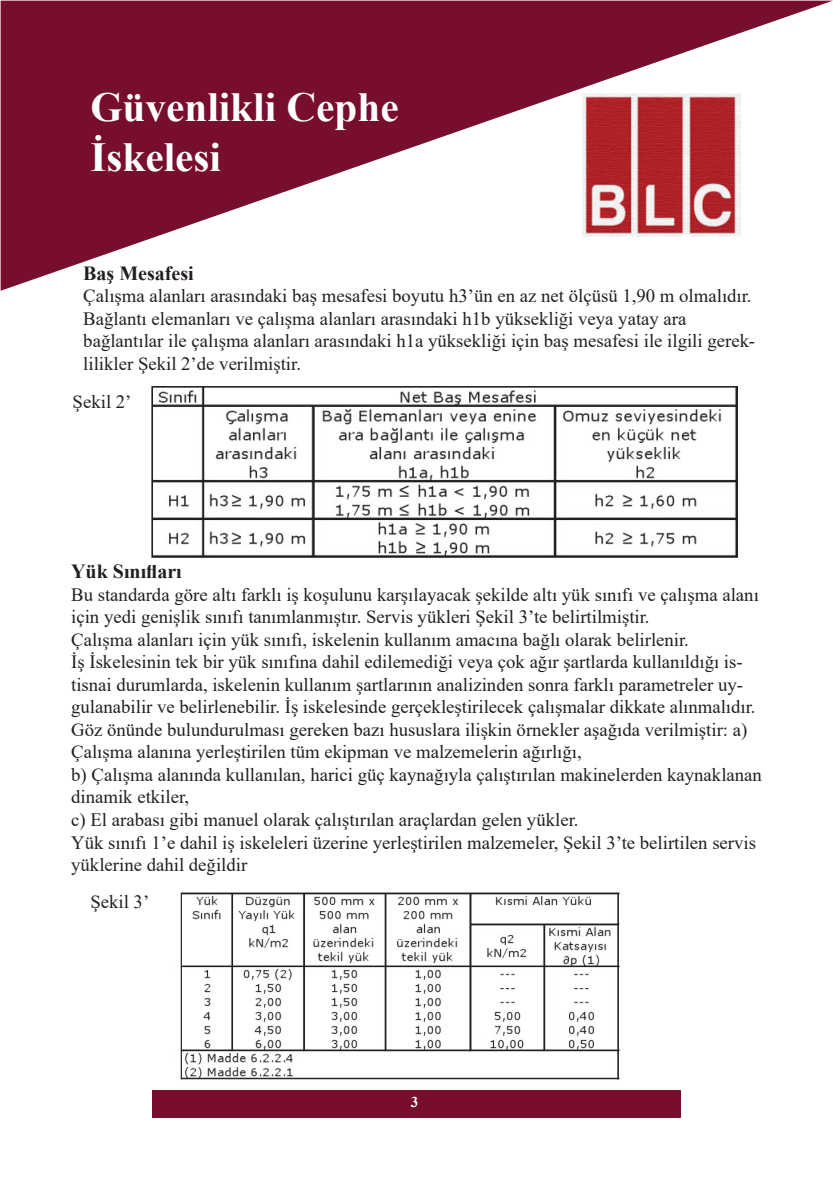
<style>
.page{position:relative;width:833px;height:1188px;background:#fff}
.page>*{position:absolute;margin:0;border:0;box-sizing:border-box;transform-origin:0 0}
.t1{font:700 41.25px "Times New Roman";color:#fff}
.t2{font:700 20px "Times New Roman";color:#231f20}
.t3{font:18.75px/22.5px "Times New Roman";color:#231f20}
.t4{font:700 15px "Times New Roman";color:#fff}
</style>
<div class="page">
<img style="left:151px;top:386px;width:587px;height:172px">
<svg style="left:1px;top:1px;width:831px;height:290px;fill:#770e2d"></svg>
<img style="left:180px;top:892px;width:440px;height:188px">
<div style="left:152px;top:1089px;width:529px;height:27px;background:#770e2d"></div>
<img style="left:583px;top:93px;width:158px;height:143px">
<p class="t1" style="left:90px;top:78px;width:310px">Güvenlikli Cephe</p>
<p class="t1" style="left:90px;top:127px;width:132px">İskelesi</p>
<p class="t2" style="left:83px;top:258px;width:112px">Baş Mesafesi</p>
<p class="t3" style="left:83px;top:284px;width:673px">Çalışma alanları arasındaki baş mesafesi boyutu h3’ün en az net ölçüsü 1,90 m olmalıdır.<br>Bağlantı elemanları ve çalışma alanları arasındaki h1b yüksekliği veya yatay ara bağlantılar ile çalışma alanları arasındaki h1a yüksekliği için baş mesafesi ile ilgili gerek&shy;lilikler Şekil 2’de verilmiştir.</p>
<p class="t3" style="left:73px;top:390px;width:60px">Şekil 2’</p>
<p class="t2" style="left:71px;top:557px;width:112px">Yük Sınıfları</p>
<p class="t3" style="left:71px;top:582px;width:692px">Bu standarda göre altı farklı iş koşulunu karşılayacak şekilde altı yük sınıfı ve çalışma alanı için yedi genişlik sınıfı tanımlanmıştır. Servis yükleri Şekil 3’te belirtilmiştir.<br>Çalışma alanları için yük sınıfı, iskelenin kullanım amacına bağlı olarak belirlenir.<br>İş İskelesinin tek bir yük sınıfına dahil edilemediği veya çok ağır şartlarda kullanıldığı is&shy;tisnai durumlarda, iskelenin kullanım şartlarının analizinden sonra farklı parametreler uy&shy;gulanabilir ve belirlenebilir. İş iskelesinde gerçekleştirilecek çalışmalar dikkate alınmalıdır.<br>Göz önünde bulundurulması gereken bazı hususlara ilişkin örnekler aşağıda verilmiştir: a)<br>Çalışma alanına yerleştirilen tüm ekipman ve malzemelerin ağırlığı,<br>b) Çalışma alanında kullanılan, harici güç kaynağıyla çalıştırılan makinelerden kaynaklanan dinamik etkiler,<br>c) El arabası gibi manuel olarak çalıştırılan araçlardan gelen yükler.<br>Yük sınıfı 1’e dahil iş iskeleleri üzerine yerleştirilen malzemeler, Şekil 3’te belirtilen servis yüklerine dahil değildir</p>
<p class="t3" style="left:90px;top:890px;width:60px">Şekil 3’</p>
<p class="t4" style="left:411px;top:1090px;width:9px">3</p>
</div>
